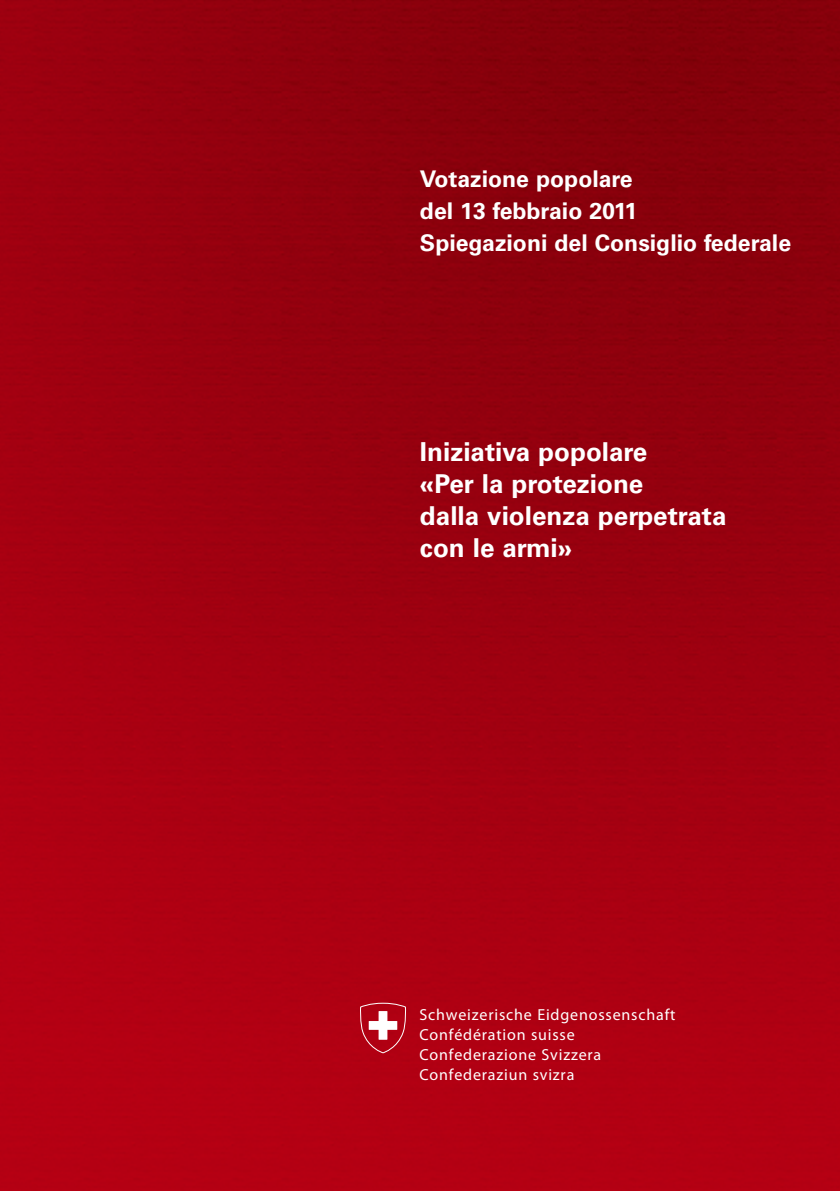
<style>
.page{position:relative;width:840px;height:1191px;background:#fff}
.page>*{position:absolute;margin:0;border:0;box-sizing:border-box;transform-origin:0 0}
.t1{font:700 26px/32px "Univers";color:#fff}
.t2{font:700 23px/32px "Univers";color:#fff}
.t3{font:16px/20px "Myriad Pro";letter-spacing:.05em;color:#fff}
</style>
<div class="page">
<img style="left:0;top:0;width:839px;height:1191px">
<svg style="left:360px;top:1002px;width:47px;height:52px"></svg>
<h2 class="t2" style="left:420px;top:165px;width:372px">Votazione popolare<br>del 13 febbraio 2011<br>Spiegazioni del Consiglio federale</h2>
<h1 class="t1" style="left:420px;top:438px;width:308px">Iniziativa popolare<br>«Per la protezione<br>dalla violenza perpetrata con le armi»</h1>
<p class="t3" style="left:419px;top:1006px;width:257px">Schweizerische Eidgenossenschaft<br>Confédération suisse<br>Confederazione Svizzera<br>Confederaziun svizra</p>
</div>
